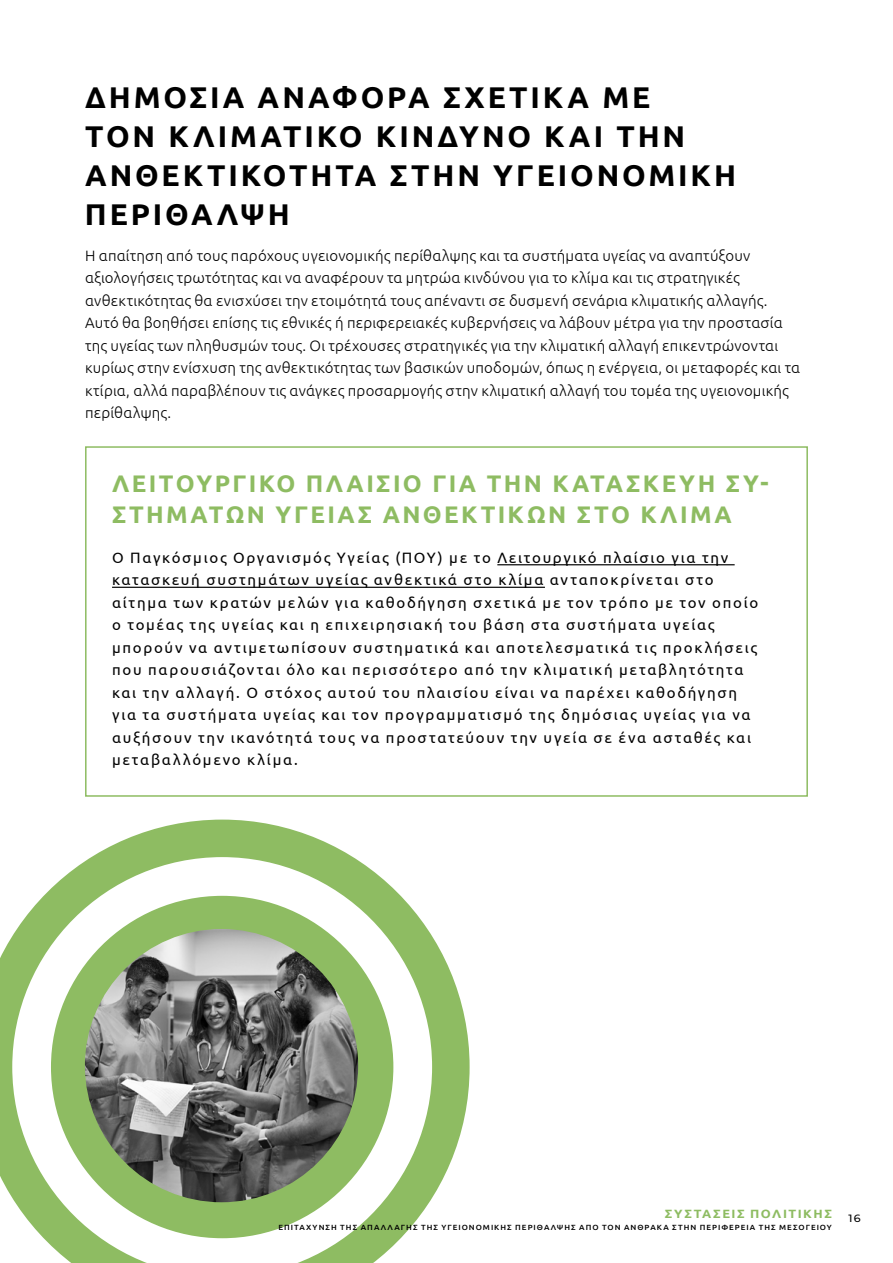
<style>
.page{position:relative;width:893px;height:1263px;background:#fff}
.page>*{position:absolute;margin:0;border:0;box-sizing:border-box;transform-origin:0 0}
.t1{font:700 30px/39px "Ubuntu";letter-spacing:.095em;color:#000}
.t2{font:700 24px/31.5px "Ubuntu";letter-spacing:.105em;color:#8ebc62}
.t3{font:300 15px/22.5px "Ubuntu";letter-spacing:.01em;color:#000}
.t4{font:15px/22.5px "Ubuntu";letter-spacing:.115em;color:#000}
.t5{font:700 12px "Ubuntu";letter-spacing:.12em;color:#8ebc62;scale:1.06 1}
.t6{font:500 10.5px "Montserrat";color:#000;scale:1.06 1}
.t7{font:500 7.5px "Ubuntu";letter-spacing:.13em;color:#000;scale:1.06 1}
</style>
<div class="page">
<svg style="left:0;top:819px;width:470px;height:444px"></svg>
<svg style="left:51px;top:896px;width:342px;height:342px;fill:#8ebc62"></svg>
<img style="left:85px;top:929px;width:273px;height:273px;border-radius:137px">
<hr style="left:497px;top:564px;width:238px;height:1px;background:#000">
<hr style="left:112px;top:587px;width:433px;height:1px;background:#000">
<div style="left:85px;top:446px;width:723px;height:351px;border:2px solid #8ebc62"></div>
<h1 class="t1" style="left:85px;top:78px;width:648px">ΔΗΜΌΣΙΑ ΑΝΑΦΟΡΆ ΣΧΕΤΙΚΆ ΜΕ<br>ΤΟΝ ΚΛΙΜΑΤΙΚΌ ΚΊ ΝΔΥΝΟ ΚΑΙ ΤΗΝ<br>ΑΝΘΕΚΤΙΚΌΤΗΤΑ ΣΤΗΝ ΥΓΕΙΟΝΟΜΙΚΉ<br>ΠΕΡΊΘΑΛΨΗ</h1>
<p class="t3" style="left:85px;top:244px;width:717px">Η απαίτηση από τους παρόχους υγειονομικής περίθαλψης και τα συστήματα υγείας να αναπτύξουν αξιολογήσεις τρωτότητας και να αναφέρουν τα μητρώα κινδύνου για το κλίμα και τις στρατηγικές ανθεκτικότητας θα ενισχύσει την ετοιμότητά τους απέναντι σε δυσμενή σενάρια κλιματικής αλλαγής.<br>Αυτό θα βοηθήσει επίσης τις εθνικές ή περιφερειακές κυβερνήσεις να λάβουν μέτρα για την προστασία της υγείας των πληθυσμών τους. Οι τρέχουσες στρατηγικές για την κλιματική αλλαγή επικεντρώνονται κυρίως στην ενίσχυση της ανθεκτικότητας των βασικών υποδομών, όπως η ενέργεια, οι μεταφορές και τα κτίρια, αλλά παραβλέπουν τις ανάγκες προσαρμογής στην κλιματική αλλαγή του τομέα της υγειονομικής περίθαλψης.</p>
<h2 class="t2" style="left:112px;top:467px;width:658px">ΛΕΙΤΟΥΡΓΙΚΌ ΠΛΑΊΣΙΟ ΓΙΑ ΤΗΝ ΚΑΤΑΣΚΕΥΉ ΣΥ-<br>ΣΤΗΜΆΤΩΝ ΥΓΕΊΑΣ ΑΝΘΕΚΤΙΚΏΝ ΣΤΟ ΚΛΊΜΑ</h2>
<p class="t4" style="left:112px;top:546px;width:648px">Ο Παγκόσμιος Οργανισμός Υγείας (ΠΟΥ) με το Λειτουργικό πλαίσιο για την κατασκευή συστημάτων υγείας ανθεκτικά στο κλίμα ανταποκρίνεται στο αίτημα των κρατών μελών για καθοδήγηση σχετικά με τον τρόπο με τον οποίο ο τομέας της υγείας και η επιχειρησιακή του βάση στα συστήματα υγείας μπορούν να αντιμετωπίσουν συστηματικά και αποτελεσματικά τις προκλήσεις που παρουσιάζονται όλο και περισσότερο από την κλιματική μεταβλητότητα και την αλλαγή. Ο στόχος αυτού του πλαισίου είναι να παρέχει καθοδήγηση για τα συστήματα υγείας και τον προγραμματισμό της δημόσιας υγείας για να αυξήσουν την ικανότητά τους να προστατεύουν την υγεία σε ένα ασταθές και μεταβαλλόμενο κλίμα.</p>
<p class="t5" style="left:665px;top:1207px;width:159px">ΣΥΣΤΑΣΕΙΣ ΠΟΛΙΤΙΚΗΣ</p>
<p class="t7" style="left:278px;top:1223px;width:524px">ΕΠΙΤΑΧΥΝΣΗ ΤΗΣ ΑΠΑΛΛΑΓΗΣ ΤΗΣ ΥΓΕΙΟΝΟΜΙΚΗΣ ΠΕΡΙΘΑΛΨΗΣ ΑΠΟ ΤΟΝ ΑΝΘΡΑΚΑ ΣΤΗΝ ΠΕΡΙΦΕΡΕΙΑ ΤΗΣ ΜΕΣΟΓΕΙΟΥ</p>
<p class="t6" style="left:848px;top:1211px;width:13px">16</p>
</div>
